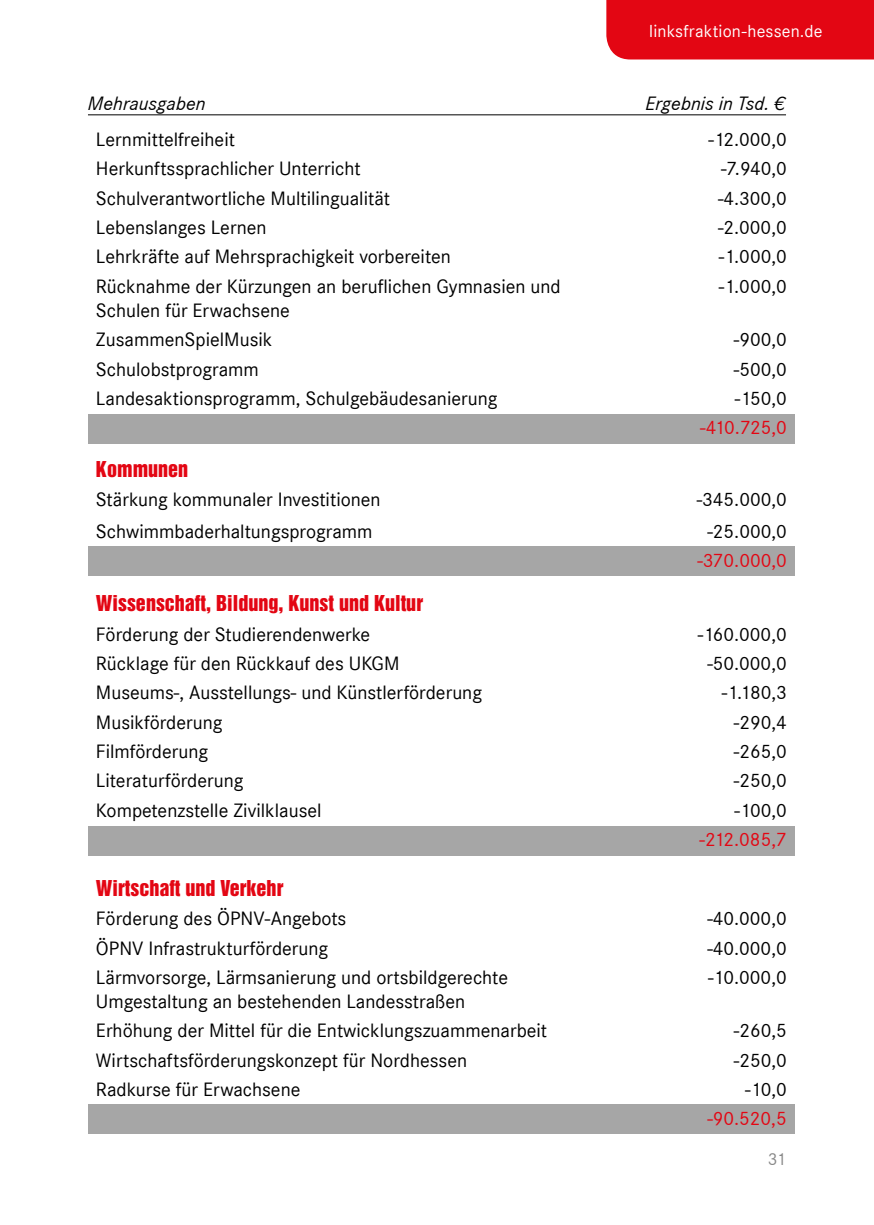
<style>
.page{position:relative;width:874px;height:1225px;background:#fff}
.page>*{position:absolute;margin:0;border:0;box-sizing:border-box;transform-origin:0 0}
.t1{font:20px/24px "Corporate S";color:#000}
.t2{font:20px "Helvetica Inserat";color:#e30613}
.t3{font:20px "Corporate S";color:#e30613}
.t4{font:italic 20px "Corporate S";letter-spacing:.005em;color:#000}
.t5{font:18px "Corporate S";letter-spacing:.01em;color:#fff}
.t6{font:18px "Corporate S";color:#878787}
</style>
<div class="page">
<div style="left:606px;top:0;width:267px;height:59px;background:#e30613"></div>
<div style="left:88px;top:414px;width:706px;height:30px;background:#a6a6a6"></div>
<div style="left:88px;top:546px;width:706px;height:29px;background:#a6a6a6"></div>
<div style="left:88px;top:826px;width:706px;height:30px;background:#a6a6a6"></div>
<div style="left:88px;top:1104px;width:706px;height:30px;background:#a6a6a6"></div>
<hr style="left:88px;top:114px;width:697px;height:1px;background:#000">
<p class="t5" style="left:649px;top:21px;width:175px">linksfraktion-hessen.de</p>
<p class="t4" style="left:88px;top:92px;width:119px">Mehrausgaben</p>
<p class="t4" style="left:645px;top:92px;width:141px">Ergebnis in Tsd. €</p>
<p class="t1" style="left:96px;top:128px;width:140px">Lernmittelfreiheit</p>
<p class="t1" style="left:708px;top:128px;width:80px">-12.000,0</p>
<p class="t1" style="left:96px;top:157px;width:266px">Herkunftssprachlicher Unterricht</p>
<p class="t1" style="left:720px;top:157px;width:67px">-7.940,0</p>
<p class="t1" style="left:96px;top:186px;width:295px">Schulverantwortliche Multilingualität</p>
<p class="t1" style="left:717px;top:186px;width:70px">-4.300,0</p>
<p class="t1" style="left:96px;top:216px;width:172px">Lebenslanges Lernen</p>
<p class="t1" style="left:717px;top:216px;width:70px">-2.000,0</p>
<p class="t1" style="left:96px;top:245px;width:356px">Lehrkräfte auf Mehrsprachigkeit vorbereiten</p>
<p class="t1" style="left:718px;top:245px;width:69px">-1.000,0</p>
<p class="t1" style="left:96px;top:274px;width:466px">Rücknahme der Kürzungen an beruflichen Gymnasien und<br>Schulen für Erwachsene</p>
<p class="t1" style="left:718px;top:274px;width:69px">-1.000,0</p>
<p class="t1" style="left:96px;top:328px;width:178px">ZusammenSpielMusik</p>
<p class="t1" style="left:733px;top:328px;width:54px">-900,0</p>
<p class="t1" style="left:96px;top:357px;width:164px">Schulobstprogramm</p>
<p class="t1" style="left:733px;top:357px;width:54px">-500,0</p>
<p class="t1" style="left:96px;top:386px;width:403px">Landesaktionsprogramm, Schulgebäudesanierung</p>
<p class="t1" style="left:734px;top:386px;width:53px">-150,0</p>
<p class="t3" style="left:700px;top:416px;width:88px">-410.725,0</p>
<p class="t2" style="left:96px;top:457px;width:94px">Kommunen</p>
<p class="t1" style="left:96px;top:488px;width:286px">Stärkung kommunaler Investitionen</p>
<p class="t1" style="left:696px;top:488px;width:91px">-345.000,0</p>
<p class="t1" style="left:96px;top:519px;width:278px">Schwimmbaderhaltungsprogramm</p>
<p class="t1" style="left:707px;top:519px;width:81px">-25.000,0</p>
<p class="t3" style="left:697px;top:549px;width:91px">-370.000,0</p>
<p class="t2" style="left:96px;top:591px;width:328px">Wissenschaft, Bildung, Kunst und Kultur</p>
<p class="t1" style="left:96px;top:622px;width:276px">Förderung der Studierendenwerke</p>
<p class="t1" style="left:697px;top:622px;width:90px">-160.000,0</p>
<p class="t1" style="left:96px;top:651px;width:305px">Rücklage für den Rückkauf des UKGM</p>
<p class="t1" style="left:707px;top:651px;width:81px">-50.000,0</p>
<p class="t1" style="left:96px;top:681px;width:387px">Museums-, Ausstellungs- und Künstlerförderung</p>
<p class="t1" style="left:721px;top:681px;width:66px">-1.180,3</p>
<p class="t1" style="left:96px;top:710px;width:128px">Musikförderung</p>
<p class="t1" style="left:733px;top:710px;width:54px">-290,4</p>
<p class="t1" style="left:96px;top:739px;width:114px">Filmförderung</p>
<p class="t1" style="left:733px;top:739px;width:54px">-265,0</p>
<p class="t1" style="left:96px;top:769px;width:149px">Literaturförderung</p>
<p class="t1" style="left:733px;top:769px;width:54px">-250,0</p>
<p class="t1" style="left:96px;top:798px;width:227px">Kompetenzstelle Zivilklausel</p>
<p class="t1" style="left:734px;top:798px;width:54px">-100,0</p>
<p class="t3" style="left:699px;top:828px;width:89px">-212.085,7</p>
<p class="t2" style="left:96px;top:876px;width:189px">Wirtschaft und Verkehr</p>
<p class="t1" style="left:96px;top:906px;width:252px">Förderung des ÖPNV-Angebots</p>
<p class="t1" style="left:707px;top:906px;width:81px">-40.000,0</p>
<p class="t1" style="left:96px;top:936px;width:234px">ÖPNV Infrastrukturförderung</p>
<p class="t1" style="left:707px;top:936px;width:81px">-40.000,0</p>
<p class="t1" style="left:96px;top:965px;width:413px">Lärmvorsorge, Lärmsanierung und ortsbildgerechte<br>Umgestaltung an bestehenden Landesstraßen</p>
<p class="t1" style="left:707px;top:965px;width:80px">-10.000,0</p>
<p class="t1" style="left:96px;top:1018px;width:452px">Erhöhung der Mittel für die Entwicklungszuammenarbeit</p>
<p class="t1" style="left:733px;top:1018px;width:54px">-260,5</p>
<p class="t1" style="left:96px;top:1048px;width:372px">Wirtschaftsförderungskonzept für Nordhessen</p>
<p class="t1" style="left:733px;top:1048px;width:54px">-250,0</p>
<p class="t1" style="left:96px;top:1077px;width:206px">Radkurse für Erwachsene</p>
<p class="t1" style="left:745px;top:1077px;width:43px">-10,0</p>
<p class="t3" style="left:707px;top:1107px;width:81px">-90.520,5</p>
<p class="t6" style="left:767px;top:1148px;width:20px">31</p>
</div>
